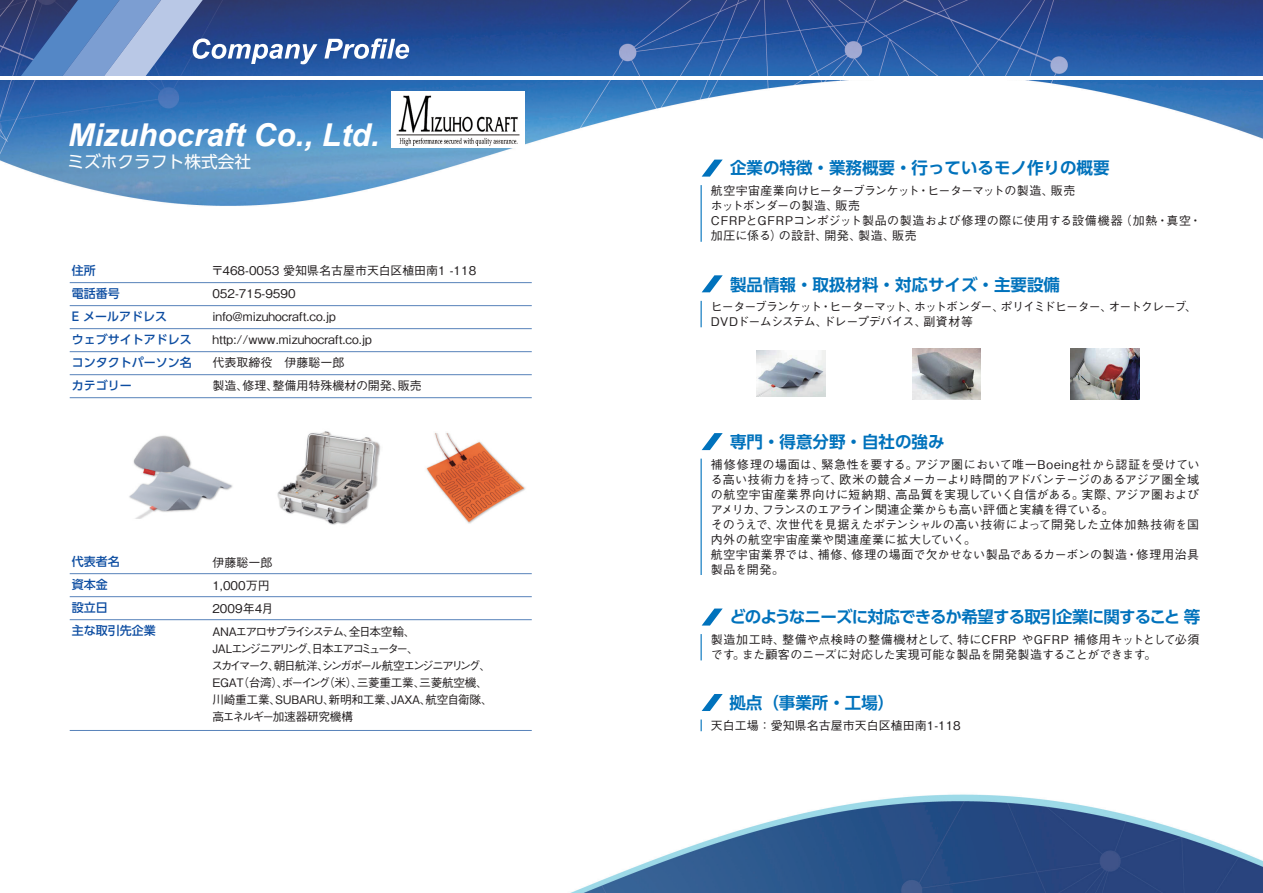
<style>
.page{position:relative;width:1263px;height:893px;background:#fff}
.page>*{position:absolute;margin:0;border:0;box-sizing:border-box;transform-origin:0 0}
.t1{font:italic 700 31.5px "Arial";color:#fff}
.t2{font:16.65px "UD Shin Go Pro";color:#fff}
.t3{font:700 16.5px "UD Shin Go Pro De";color:#0072bc}
.t4{font:700 16.5px "UD Shin Go Pro De";letter-spacing:-.055em;color:#0072bc}
.t5{font:500 12px/15px "Gothic BBB Pro";color:#231f20}
.t6{font:500 12px/15px "Gothic BBB Pro";letter-spacing:-.07em;color:#231f20}
.t7{font:500 12px/23px "UD Shin Go Pro";color:#0d4da1}
.t8{font:500 11.7px/17px "Gothic BBB Pro";letter-spacing:-.11em;color:#231f20}
</style>
<div class="page">
<img style="left:0;top:0;width:1263px;height:893px">
<svg style="left:20px;top:0;width:389px;height:76px;background:#506fa9"></svg>
<hr style="left:0;top:76px;width:1263px;height:4px;background:#fff">
<hr style="left:70px;top:305px;width:462px;height:1px;background:#5782ba">
<hr style="left:70px;top:282px;width:462px;height:1px;background:#5782ba">
<hr style="left:70px;top:328px;width:462px;height:1px;background:#5782ba">
<hr style="left:70px;top:351px;width:462px;height:1px;background:#5782ba">
<hr style="left:70px;top:374px;width:462px;height:1px;background:#5782ba">
<hr style="left:70px;top:397px;width:462px;height:1px;background:#5782ba">
<hr style="left:70px;top:573px;width:462px;height:1px;background:#5782ba">
<hr style="left:70px;top:596px;width:462px;height:1px;background:#5782ba">
<hr style="left:70px;top:619px;width:462px;height:1px;background:#5782ba">
<hr style="left:70px;top:730px;width:462px;height:1px;background:#5782ba">
<svg style="left:702px;top:694px;width:21px;height:17px"></svg>
<svg style="left:701px;top:719px;width:1px;height:12px"></svg>
<svg style="left:702px;top:160px;width:21px;height:17px"></svg>
<hr style="left:700px;top:185px;width:2px;height:57px;background:#0072bc">
<svg style="left:702px;top:275px;width:21px;height:17px"></svg>
<hr style="left:700px;top:301px;width:2px;height:26px;background:#0072bc">
<svg style="left:702px;top:433px;width:21px;height:17px"></svg>
<hr style="left:700px;top:459px;width:2px;height:116px;background:#0072bc">
<svg style="left:702px;top:608px;width:21px;height:18px"></svg>
<hr style="left:700px;top:634px;width:2px;height:26px;background:#0072bc">
<img style="left:110px;top:425px;width:131px;height:101px">
<img style="left:265px;top:423px;width:117px;height:108px">
<img style="left:417px;top:431px;width:116px;height:96px">
<img style="left:757px;top:351px;width:68px;height:46px">
<img style="left:912px;top:348px;width:69px;height:51px">
<img style="left:1070px;top:348px;width:69px;height:51px">
<div style="left:391px;top:91px;width:134px;height:57px;background:#fff"></div>
<img style="left:396px;top:95px;width:124px;height:51px">
<h1 class="t1" style="left:68px;top:114px;width:313px">Mizuhocraft Co., Ltd.</h1>
<h2 class="t2" style="left:67px;top:149px;width:185px">ミズホクラフト株式会社</h2>
<p class="t7" style="left:72px;top:259px;width:121px">住所<br>電話番号<br>E メールアドレス<br>ウェブサイトアドレスコンタクトパーソン名カテゴリー</p>
<p class="t5" style="left:211px;top:258px;width:266px;line-height:23px">〒468-0053 愛知県名古屋市天白区植田南1 -118<br>052-715-9590<br>info@mizuhocraft.co.jp http://www.mizuhocraft.co.jp<br>代表取締役　伊藤聡一郎<br>製造、修理、整備用特殊機材の開発、販売</p>
<p class="t7" style="left:72px;top:550px;width:85px">代表者名<br>資本金<br>設立日<br>主な取引先企業</p>
<p class="t5" style="left:212px;top:550px;width:62px;line-height:23px">伊藤聡一郎<br>1,000万円<br>2009年4月</p>
<p class="t8" style="left:211px;top:622px;width:283px">ANAエアロサプライシステム、全日本空輸、<br>JALエンジニアリング、日本エアコミューター、<br>スカイマーク、朝日航洋、シンガポール航空エンジニアリング、<br>EGAT（台湾）、ボーイング（米）、三菱重工業、三菱航空機、川崎重工業、SUBARU、新明和工業、JAXA、航空自衛隊、高エネルギー加速器研究機構</p>
<h3 class="t3" style="left:730px;top:154px;width:381px">企業の特徴・業務概要・行っているモノ作りの概要</h3>
<p class="t5" style="left:711px;top:182px;width:492px">航空宇宙産業向けヒーターブランケット・ヒーターマットの製造、販売<br>ホットボンダーの製造、販売<br>CFRPとGFRPコンポジット製品の製造および修理の際に使用する設備機器（加熱・真空・加圧に係る）の設計、開発、製造、販売</p>
<h3 class="t3" style="left:730px;top:271px;width:332px">製品情報・取扱材料・対応サイズ・主要設備</h3>
<p class="t6" style="left:711px;top:297px;width:488px">ヒーターブランケット・ヒーターマット、ホットボンダー、ポリイミドヒーター、オートクレーブ、<br>DVDドームシステム、ドレープデバイス、副資材等</p>
<h3 class="t3" style="left:730px;top:428px;width:216px">専門・得意分野・自社の強み</h3>
<p class="t5" style="left:711px;top:455px;width:490px">補修修理の場面は、緊急性を要する。アジア圏において唯一Boeing社から認証を受けている高い技術力を持って、欧米の競合メーカーより時間的アドバンテージのあるアジア圏全域の航空宇宙産業界向けに短納期、高品質を実現していく自信がある。実際、アジア圏およびアメリカ、フランスのエアライン関連企業からも高い評価と実績を得ている。<br>そのうえで、次世代を見据えたポテンシャルの高い技術によって開発した立体加熱技術を国内外の航空宇宙産業や関連産業に拡大していく。<br>航空宇宙業界では、補修、修理の場面で欠かせない製品であるカーボンの製造・修理用治具製品を開発。</p>
<h3 class="t4" style="left:729px;top:603px;width:472px">どのようなニーズに対応できるか希望する取引企業に関すること 等</h3>
<p class="t5" style="left:711px;top:631px;width:490px">製造加工時、整備や点検時の整備機材として、特にCFRP やGFRP 補修用キットとして必須です。また顧客のニーズに対応した実現可能な製品を開発製造することができます。</p>
<h3 class="t3" style="left:729px;top:689px;width:166px">拠点（事業所・工場）</h3>
<p class="t5" style="left:711px;top:716px;width:252px">天白工場：愛知県名古屋市天白区植田南1-118</p>
</div>
